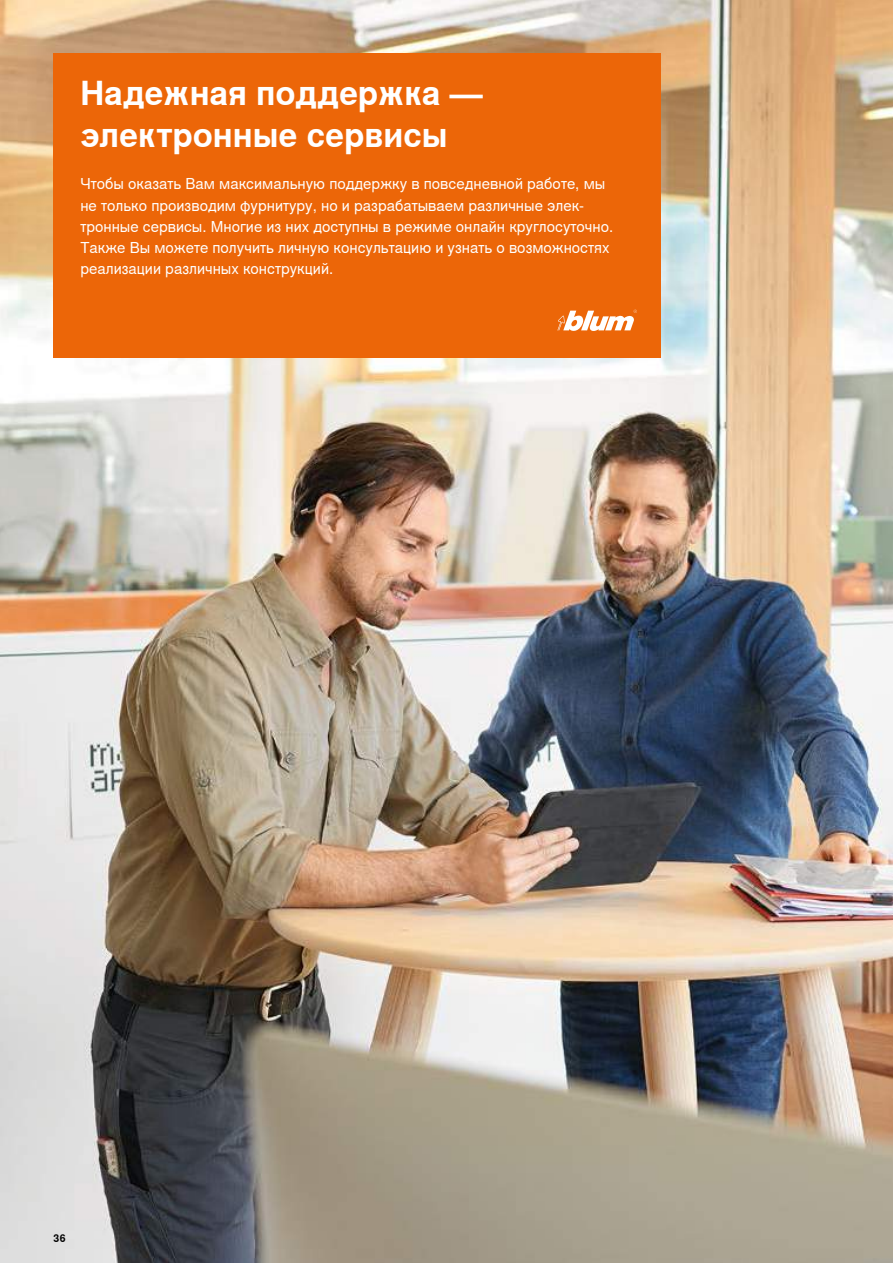
<style>
.page{position:relative;width:893px;height:1263px;background:#fff}
.page>*{position:absolute;margin:0;border:0;box-sizing:border-box;transform-origin:0 0}
.t1{font:700 33px/42px "Nimbus Sans Global";color:#fff}
.t2{font:15px/21px "Nimbus Sans Global";color:#fff}
.t3{font:700 10.5px "Nimbus Sans Global";color:#000}
</style>
<div class="page">
<img style="left:0;top:0;width:893px;height:1263px">
<div style="left:54px;top:54px;width:607px;height:304px;background:#ec6608"></div>
<svg style="left:557px;top:310px;width:80px;height:21px"></svg>
<h1 class="t1" style="left:80px;top:73px;width:404px">Надежная поддержка — электронные сервисы</h1>
<p class="t2" style="left:80px;top:174px;width:534px">Чтобы оказать Вам максимальную поддержку в повседневной работе, мы не только производим фурнитуру, но и разрабатываем различные элек&shy;тронные сервисы. Многие из них доступны в режиме онлайн круглосуточно.<br>Также Вы можете получить личную консультацию и узнать о возможностях реализации различных конструкций.</p>
<p class="t3" style="left:54px;top:1232px;width:13px">36</p>
</div>
